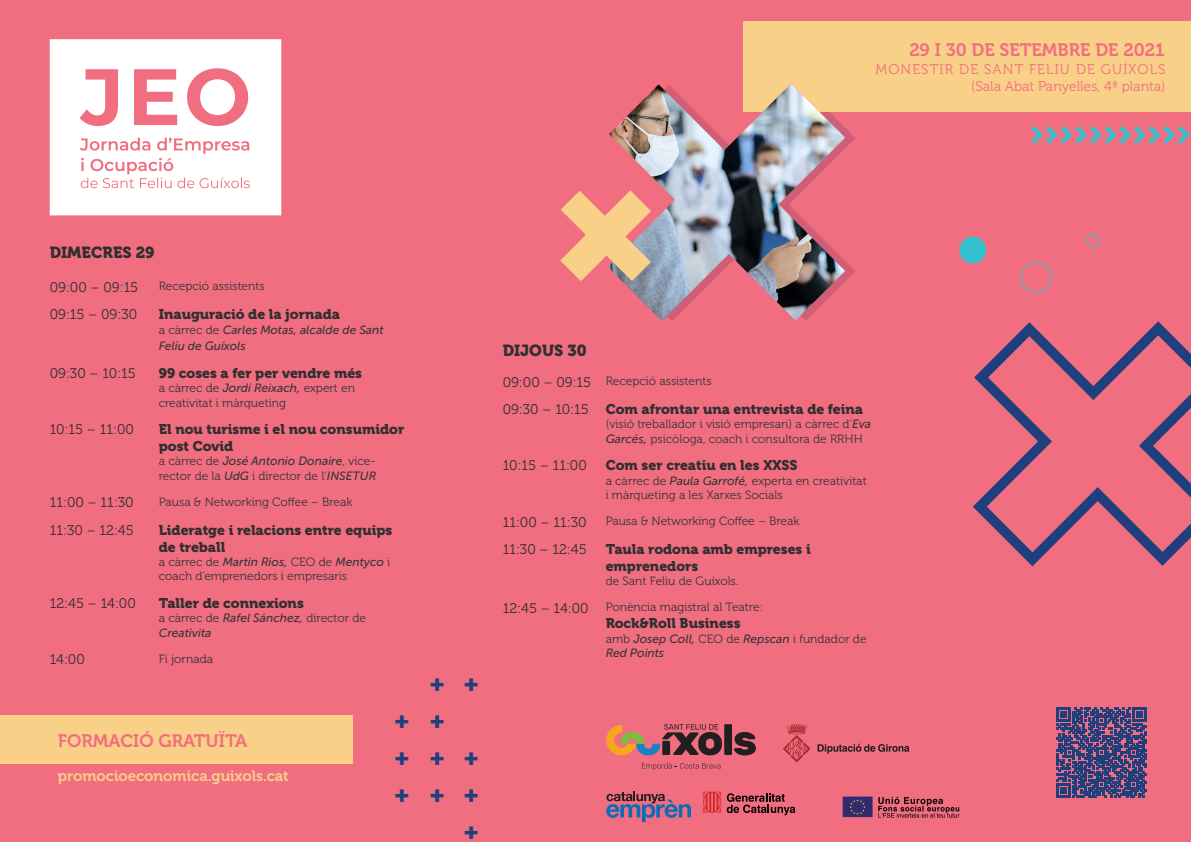
<style>
.page{position:relative;width:1191px;height:842px;background:#f16e81}
.page>*{position:absolute;margin:0;border:0;box-sizing:border-box;transform-origin:0 0}
.t1{font:700 37.9px "Nexa";color:#31c0cc}
.t2{font:700 30.7px/36.8px "Nexa";color:#1f407d;text-align:justify}
.t3{font:18px "Museo 700";color:#f16e81}
.t4{font:16px "Museo 900";color:#312f30}
.t5{font:15px "Museo 700";color:#f9d088}
.t6{font:14px/16.8px "Museo 900";color:#312f30}
.t7{font:14px "Museo 300";color:#312f30}
.t8{font:14px "Museo 300";letter-spacing:.07em;color:#f16e81}
.t9{font:14px "Museo 300";color:#f16e81}
.t10{font:12px/14.4px "Museo 300";color:#363536}
.t11{font:italic 12px/14.4px "Museo Sans Cyrl 500";color:#363536}
.s1{font-family:"Museo 300";font-style:normal}
.s2{font-family:"Museo Sans Cyrl 500";font-style:italic}
</style>
<div class="page">
<svg style="left:845px;top:128px;width:10px;height:154px"></svg>
<svg style="left:1020px;top:234px;width:80px;height:59px"></svg>
<div style="left:959px;top:237px;width:27px;height:26px;background:#31c0cc;border-radius:50%"></div>
<svg style="left:973px;top:321px;width:218px;height:246px"></svg>
<div style="left:743px;top:21px;width:448px;height:91px;background:#f9d088"></div>
<img style="left:609px;top:84px;width:236px;height:237px">
<svg style="left:560px;top:190px;width:91px;height:91px"></svg>
<div style="left:0;top:716px;width:352px;height:48px;background:#f9d088"></div>
<svg style="left:1057px;top:708px;width:90px;height:90px"></svg>
<svg style="left:606px;top:791px;width:85px;height:31px"></svg>
<svg style="left:842px;top:797px;width:30px;height:20px"></svg>
<svg style="left:878px;top:797px;width:81px;height:21px"></svg>
<svg style="left:642px;top:763px;width:78px;height:7px"></svg>
<svg style="left:606px;top:724px;width:150px;height:31px"></svg>
<svg style="left:783px;top:724px;width:27px;height:38px"></svg>
<svg style="left:817px;top:744px;width:92px;height:10px"></svg>
<svg style="left:702px;top:791px;width:93px;height:24px"></svg>
<svg style="left:50px;top:39px;width:231px;height:176px;background:#fce9ec"></svg>
<svg style="left:200px;top:79px;width:35px;height:36px"></svg>
<svg style="left:232px;top:181px;width:6px;height:6px"></svg>
<svg style="left:178px;top:181px;width:15px;height:6px"></svg>
<svg style="left:166px;top:164px;width:5px;height:5px"></svg>
<p class="t3" style="left:909px;top:40px;width:257px">29 I 30 DE SETEMBRE DE 2021</p>
<p class="t8" style="left:875px;top:62px;width:291px">MONESTIR DE SANT FELIU DE GUÍXOLS</p>
<p class="t9" style="left:971px;top:79px;width:196px">(Sala Abat Panyelles, 4ª planta)</p>
<h1 class="t1" style="left:1190px;top:158px;width:163px;rotate:-180deg">&lt;&lt;&lt;&lt;&lt;&lt;&lt;&lt;&lt;&lt;&lt;</h1>
<p class="t4" style="left:50px;top:243px;width:106px">DIMECRES 29</p>
<p class="t7" style="left:50px;top:279px;width:90px">09:00 – 09:15</p>
<p class="t10" style="left:159px;top:279px;width:107px">Recepció assistents</p>
<p class="t7" style="left:50px;top:307px;width:89px">09:15 – 09:30</p>
<p class="t6" style="left:159px;top:306px;width:183px">Inauguració de la jornada</p>
<p class="t11" style="left:159px;top:321px;width:226px;line-height:16.8px"><span class="s1">a càrrec de</span> Carles Motas, alcalde de Sant<br>Feliu de Guíxols</p>
<p class="t7" style="left:50px;top:365px;width:88px">09:30 – 10:15</p>
<p class="t6" style="left:159px;top:365px;width:205px">99 coses a fer per vendre més</p>
<p class="t10" style="left:159px;top:381px;width:198px">a càrrec de <span class="s2">Jordi Reixach,</span> expert en creativitat i màrqueting</p>
<p class="t7" style="left:50px;top:422px;width:86px">10:15 – 11:00</p>
<p class="t6" style="left:159px;top:421px;width:247px">El nou turisme i el nou consumidor post Covid</p>
<p class="t10" style="left:159px;top:454px;width:219px">a càrrec de <span class="s2">José Antonio Donaire</span>, vice&shy;rector de la <span class="s2">UdG</span> i director de l’<span class="s2">INSETUR</span></p>
<p class="t7" style="left:50px;top:495px;width:85px">11:00 – 11:30</p>
<p class="t10" style="left:159px;top:495px;width:195px">Pausa &amp; Networking Coffee – Break</p>
<p class="t7" style="left:50px;top:522px;width:86px">11:30 – 12:45</p>
<p class="t6" style="left:159px;top:522px;width:235px">Lideratge i relacions entre equips de treball</p>
<p class="t10" style="left:159px;top:555px;width:233px">a càrrec de <span class="s2">Martin Rios,</span> CEO de <span class="s2">Mentyco</span> i coach d’emprenedors i empresaris</p>
<p class="t7" style="left:50px;top:596px;width:88px">12:45 – 14:00</p>
<p class="t6" style="left:159px;top:595px;width:147px">Taller de connexions</p>
<p class="t11" style="left:159px;top:611px;width:209px"><span class="s1">a càrrec de</span> Rafel Sánchez, <span class="s1">director de<br></span>Creativita</p>
<p class="t7" style="left:50px;top:652px;width:37px">14:00</p>
<p class="t10" style="left:159px;top:652px;width:56px">Fi jornada</p>
<p class="t3" style="left:58px;top:730px;width:191px">FORMACIÓ GRATUÏTA</p>
<p class="t5" style="left:58px;top:767px;width:232px">promocioeconomica.guixols.cat</p>
<h2 class="t2" style="left:409px;top:813px;width:16px;rotate:-180deg">+ + +</h2>
<h2 class="t2" style="left:444px;top:813px;width:16px;rotate:-180deg">+ + + +</h2>
<h2 class="t2" style="left:478px;top:702px;width:16px;rotate:-180deg">+</h2>
<h2 class="t2" style="left:478px;top:849px;width:16px;rotate:-180deg">+ + +</h2>
<p class="t4" style="left:502px;top:342px;width:85px">DIJOUS 30</p>
<p class="t7" style="left:502px;top:374px;width:90px">09:00 – 09:15</p>
<p class="t10" style="left:605px;top:374px;width:107px">Recepció assistents</p>
<p class="t7" style="left:502px;top:402px;width:88px">09:30 – 10:15</p>
<p class="t6" style="left:605px;top:401px;width:259px">Com afrontar una entrevista de feina</p>
<p class="t10" style="left:605px;top:417px;width:267px">(visió treballador i visió empresari) a càrrec d’<span class="s2">Eva<br>Garcés,</span> psicòloga, coach i consultora de RRHH</p>
<p class="t7" style="left:502px;top:458px;width:86px">10:15 – 11:00</p>
<p class="t6" style="left:605px;top:457px;width:193px">Com ser creatiu en les XXSS</p>
<p class="t10" style="left:605px;top:474px;width:262px">a càrrec de <span class="s2">Paula Garrofé,</span> experta en creativitat i màrqueting a les Xarxes Socials</p>
<p class="t7" style="left:502px;top:514px;width:85px">11:00 – 11:30</p>
<p class="t10" style="left:605px;top:514px;width:195px">Pausa &amp; Networking Coffee – Break</p>
<p class="t7" style="left:502px;top:542px;width:86px">11:30 – 12:45</p>
<p class="t6" style="left:605px;top:541px;width:207px">Taula rodona amb empreses i emprenedors</p>
<p class="t10" style="left:605px;top:574px;width:134px">de Sant Feliu de Guíxols.</p>
<p class="t7" style="left:502px;top:600px;width:88px">12:45 – 14:00</p>
<p class="t10" style="left:605px;top:600px;width:159px">Ponència magistral al Teatre:</p>
<p class="t6" style="left:605px;top:615px;width:136px">Rock&amp;Roll Business</p>
<p class="t11" style="left:605px;top:631px;width:262px"><span class="s1">amb</span> Josep Coll, <span class="s1">CEO de</span> Repscan <span class="s1">i fundador de<br></span>Red Points</p>
</div>
